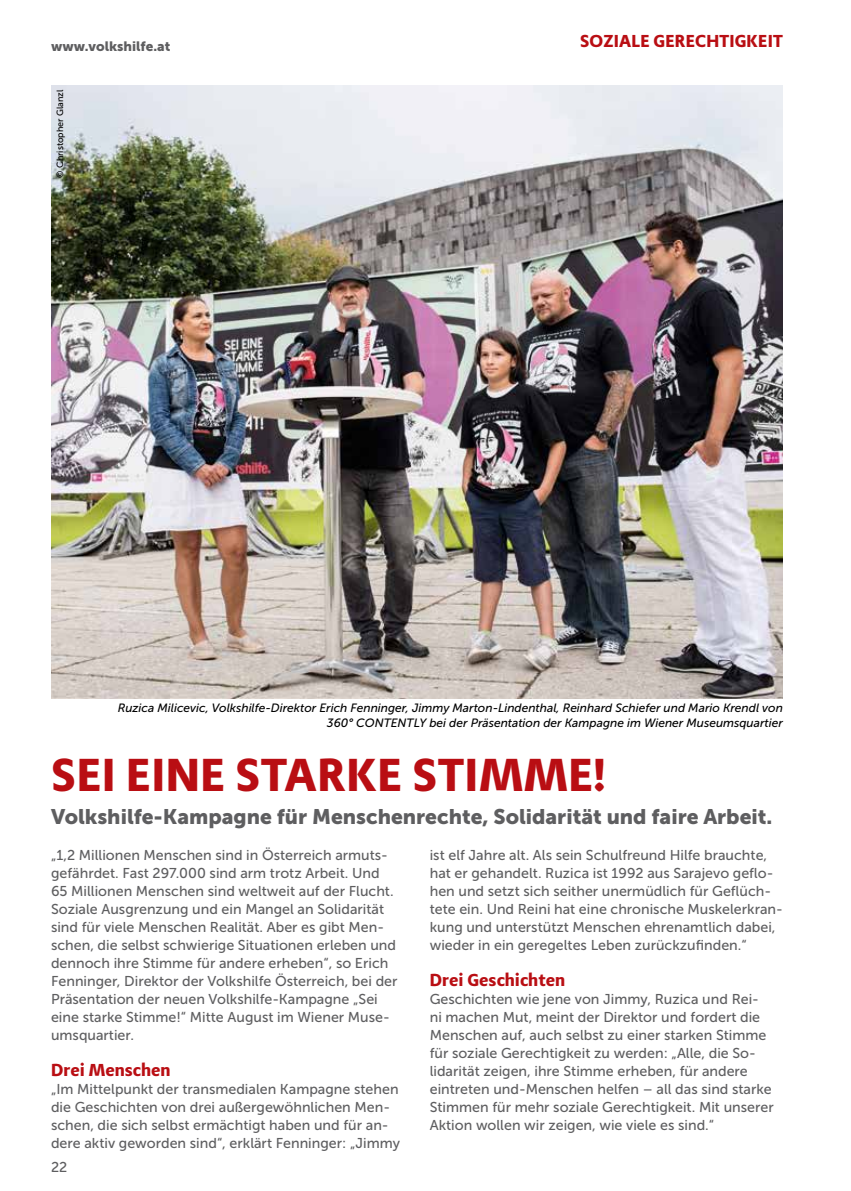
<style>
.page{position:relative;width:851px;height:1191px;background:#fff}
.page>*{position:absolute;margin:0;border:0;box-sizing:border-box;transform-origin:0 0}
.t1{font:700 48px "Adagio Sans";letter-spacing:.01em;color:#b90e13}
.t2{font:21px "Museo Sans 900";color:#5e5e60}
.t3{font:700 18px "Adagio Sans";color:#b90e13}
.t4{font:14.25px/18px "Museo Sans 500";color:#5e5e60}
.t5{font:13.5px "Museo Sans 900";color:#5e5e60}
.t6{font:italic 12px/15px "Museo Sans 500";color:#000;text-align:right}
.t7{font:9px "Museo Sans 500";color:#000}
</style>
<div class="page">
<img style="left:51px;top:85px;width:731px;height:613px">
<p class="t5" style="left:51px;top:38px;width:121px">www.volkshilfe.at</p>
<p class="t3" style="left:580px;top:29px;width:204px">SOZIALE GERECHTIGKEIT</p>
<p class="t7" style="left:55px;top:178px;width:90px;rotate:-90deg">© Christopher Glanzl</p>
<p class="t6" style="left:118px;top:700px;width:666px">Ruzica Milicevic, Volkshilfe-Direktor Erich Fenninger, Jimmy Marton-Lindenthal, Reinhard Schiefer und Mario Krendl von<br>360° CONTENTLY bei der Präsentation der Kampagne im Wiener Museumsquartier</p>
<h1 class="t1" style="left:51px;top:743px;width:555px">SEI EINE STARKE STIMME!</h1>
<h2 class="t2" style="left:51px;top:805px;width:722px">Volkshilfe-Kampagne für Menschenrechte, Solidarität und faire Arbeit.</h2>
<p class="t4" style="left:51px;top:846px;width:348px">„1,2 Millionen Menschen sind in Österreich armuts&shy;gefährdet. Fast 297.000 sind arm trotz Arbeit. Und 65 Millionen Menschen sind weltweit auf der Flucht.<br>Soziale Ausgrenzung und ein Mangel an Solidarität sind für viele Menschen Realität. Aber es gibt Men&shy;schen, die selbst schwierige Situationen erleben und dennoch ihre Stimme für andere erheben“, so Erich Fenninger, Direktor der Volkshilfe Österreich, bei der Präsentation der neuen Volkshilfe-Kampagne „Sei eine starke Stimme!“ Mitte August im Wiener Muse&shy;umsquartier.</p>
<p class="t3" style="left:51px;top:1058px;width:121px">Drei Menschen</p>
<p class="t4" style="left:51px;top:1080px;width:350px">„Im Mittelpunkt der transmedialen Kampagne stehen die Geschichten von drei außergewöhnlichen Men&shy;schen, die sich selbst ermächtigt haben und für an&shy;dere aktiv geworden sind“, erklärt Fenninger: „Jimmy</p>
<p class="t4" style="left:51px;top:1158px;width:18px">22</p>
<p class="t4" style="left:429px;top:846px;width:354px">ist elf Jahre alt. Als sein Schulfreund Hilfe brauchte, hat er gehandelt. Ruzica ist 1992 aus Sarajevo geflo&shy;hen und setzt sich seither unermüdlich für Geflüch&shy;tete ein. Und Reini hat eine chronische Muskelerkran&shy;kung und unterstützt Menschen ehrenamtlich dabei, wieder in ein geregeltes Leben zurückzufinden.“</p>
<p class="t3" style="left:429px;top:968px;width:137px">Drei Geschichten</p>
<p class="t4" style="left:429px;top:990px;width:345px">Geschichten wie jene von Jimmy, Ruzica und Rei&shy;ni machen Mut, meint der Direktor und fordert die Menschen auf, auch selbst zu einer starken Stimme für soziale Gerechtigkeit zu werden: „Alle, die So&shy;lidarität zeigen, ihre Stimme erheben, für andere eintreten und-Menschen helfen – all das sind starke Stimmen für mehr soziale Gerechtigkeit. Mit unserer Aktion wollen wir zeigen, wie viele es sind.“</p>
</div>
